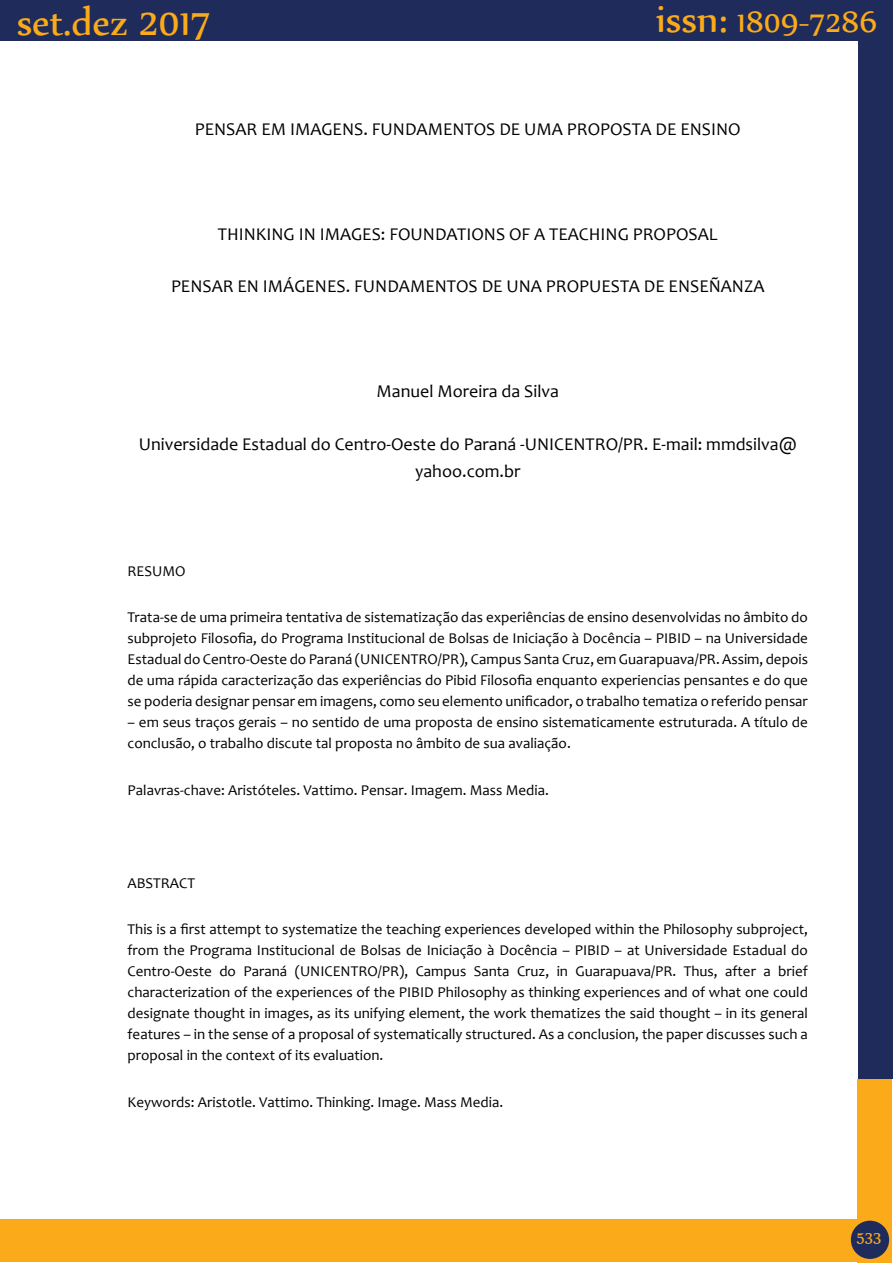
<style>
.page{position:relative;width:893px;height:1263px;background:#fff}
.page>*{position:absolute;margin:0;border:0;box-sizing:border-box;transform-origin:0 0}
.t1{font:45px "Nyala";color:#fbaa19}
.t2{font:36px "Nyala";color:#fbaa19}
.t3{font:18px/27px "Candara";color:#000;text-align:center}
.t4{font:18px "Nyala";color:#fbaa19}
.t5{font:15px/21px "Candara";color:#000;text-align:justify}
.s1{font-size:45px}
</style>
<div class="page">
<div style="left:858px;top:0;width:34px;height:1079px;background:#1e2b5b"></div>
<div style="left:0;top:0;width:890px;height:41px;background:#1e2b5b"></div>
<div style="left:857px;top:1079px;width:34px;height:184px;background:#fbaa19"></div>
<div style="left:0;top:1219px;width:860px;height:43px;background:#fbaa19"></div>
<div style="left:851px;top:1221px;width:38px;height:38px;background:#1e2b5b;border-radius:50%"></div>
<h1 class="t1" style="left:17px;top:-6px;width:196px">set.dez 2017</h1>
<h2 class="t2" style="left:656px;top:0;width:223px"><span class="s1">issn:</span> 1809-7286</h2>
<p class="t3" style="left:195px;top:115px;width:547px">PENSAR EM IMAGENS. FUNDAMENTOS DE UMA PROPOSTA DE ENSINO</p>
<p class="t3" style="left:218px;top:220px;width:501px">THINKING IN IMAGES: FOUNDATIONS OF A TEACHING PROPOSAL</p>
<p class="t3" style="left:171px;top:273px;width:595px">PENSAR EN IMÁGENES. FUNDAMENTOS DE UNA PROPUESTA DE ENSEÑANZA</p>
<p class="t3" style="left:377px;top:378px;width:184px">Manuel Moreira da Silva</p>
<p class="t3" style="left:139px;top:430px;width:660px">Universidade Estadual do Centro-Oeste do Paraná -UNICENTRO/PR. E-mail: mmdsilva@ yahoo.com.br</p>
<p class="t5" style="left:128px;top:560px;width:60px">RESUMO</p>
<p class="t5" style="left:128px;top:607px;width:682px">Trata-se de uma primeira tentativa de sistematização das experiências de ensino desenvolvidas no âmbito do subprojeto Filosofia, do Programa Institucional de Bolsas de Iniciação à Docência – PIBID – na Universidade Estadual do Centro-Oeste do Paraná (UNICENTRO/PR), Campus Santa Cruz, em Guarapuava/PR. Assim, depois de uma rápida caracterização das experiências do Pibid Filosofia enquanto experiencias pensantes e do que se poderia designar pensar em imagens, como seu elemento unificador, o trabalho tematiza o referido pensar</p>
<p class="t5" style="left:128px;top:712px;width:682px">– em seus traços gerais – no sentido de uma proposta de ensino sistematicamente estruturada. A título de conclusão, o trabalho discute tal proposta no âmbito de sua avaliação.</p>
<p class="t5" style="left:128px;top:779px;width:423px">Palavras-chave: Aristóteles. Vattimo. Pensar. Imagem. Mass Media.</p>
<p class="t5" style="left:128px;top:872px;width:69px">ABSTRACT</p>
<p class="t5" style="left:128px;top:919px;width:682px">This is a first attempt to systematize the teaching experiences developed within the Philosophy subproject, from the Programa Institucional de Bolsas de Iniciação à Docência – PIBID – at Universidade Estadual do Centro-Oeste do Paraná (UNICENTRO/PR), Campus Santa Cruz, in Guarapuava/PR. Thus, after a brief characterization of the experiences of the PIBID Philosophy as thinking experiences and of what one could designate thought in images, as its unifying element, the work thematizes the said thought – in its general features – in the sense of a proposal of systematically structured. As a conclusion, the paper discusses such a proposal in the context of its evaluation.</p>
<p class="t5" style="left:128px;top:1091px;width:377px">Keywords: Aristotle. Vattimo. Thinking. Image. Mass Media.</p>
<p class="t4" style="left:856px;top:1226px;width:26px">533</p>
</div>
